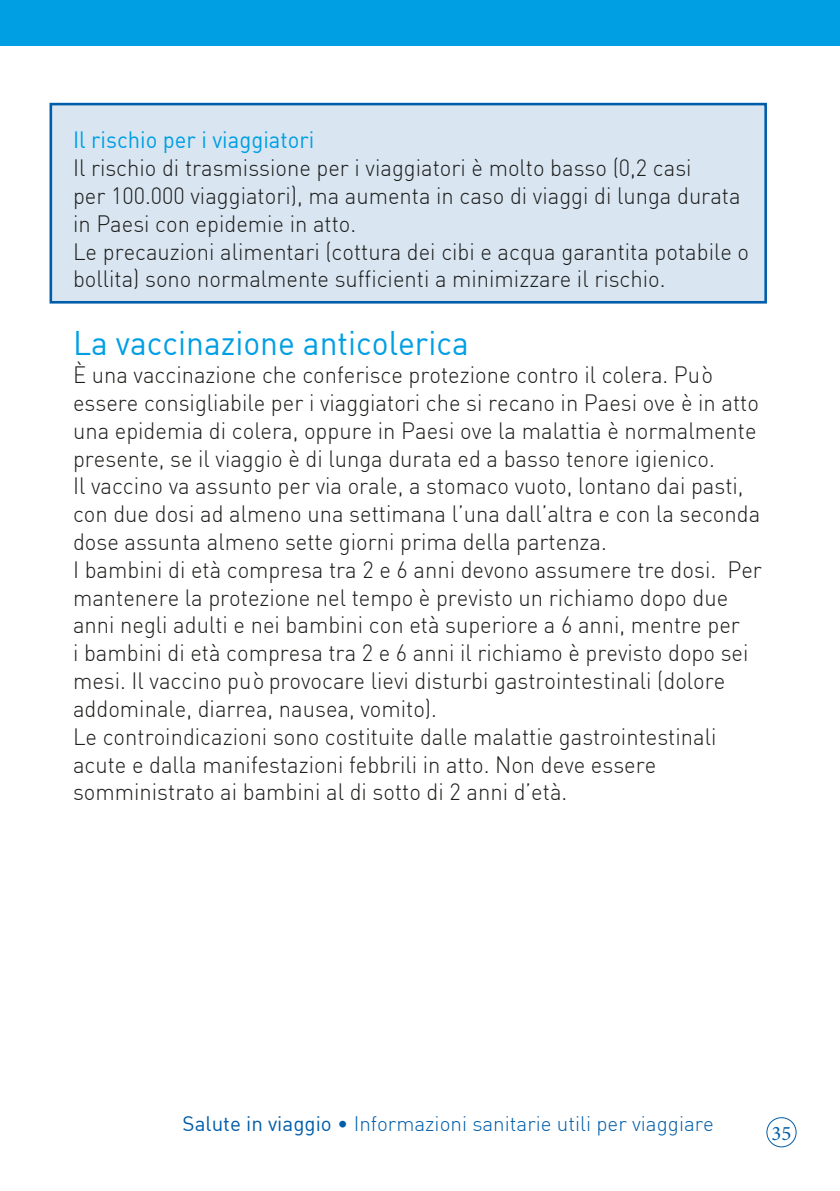
<style>
.page{position:relative;width:840px;height:1191px;background:#fff}
.page>*{position:absolute;margin:0;border:0;box-sizing:border-box;transform-origin:0 0}
.t1{font:33.4px "DIN";color:#009fe3;scale:.95 1}
.t2{font:300 23.2px/27.8px "DIN";color:#1d1d1b;scale:.95 1}
.t3{font:23.2px "DIN";color:#009fe3;scale:.95 1}
.t4{font:300 20.6px "DIN";color:#005da9}
.t5{font:20.6px "Minion Pro";color:#005da9}
.s1{font-weight:400}
</style>
<div class="page">
<div style="left:766px;top:1117px;width:30px;height:30px;border:1px solid #005da9;border-radius:50%"></div>
<div style="left:51px;top:104px;width:714px;height:198px;background:#d9e6f2"></div>
<div style="left:50px;top:103px;width:716px;height:200px;border:3px solid #005da9"></div>
<div style="left:0;top:0;width:839px;height:45px;background:#009ee2"></div>
<p class="t3" style="left:73px;top:125px;width:255px">Il rischio per i viaggiatori</p>
<p class="t2" style="left:73px;top:154px;width:712px">Il rischio di trasmissione per i viaggiatori è molto basso (0,2 casi<br>per 100.000 viaggiatori), ma aumenta in caso di viaggi di lunga durata in Paesi con epidemie in atto.<br>Le precauzioni alimentari (cottura dei cibi e acqua garantita potabile o bollita) sono normalmente sufficienti a minimizzare il rischio.</p>
<h1 class="t1" style="left:73px;top:322px;width:418px">La vaccinazione anticolerica</h1>
<p class="t2" style="left:73px;top:361px;width:726px">È una vaccinazione che conferisce protezione contro il colera. Può essere consigliabile per i viaggiatori che si recano in Paesi ove è in atto una epidemia di colera, oppure in Paesi ove la malattia è normalmente presente, se il viaggio è di lunga durata ed a basso tenore igienico.<br>Il vaccino va assunto per via orale, a stomaco vuoto, lontano dai pasti, con due dosi ad almeno una settimana l’una dall’altra e con la seconda dose assunta almeno sette giorni prima della partenza.<br>I bambini di età compresa tra 2 e 6 anni devono assumere tre dosi. Per mantenere la protezione nel tempo è previsto un richiamo dopo due anni negli adulti e nei bambini con età superiore a 6 anni, mentre per<br>i bambini di età compresa tra 2 e 6 anni il richiamo è previsto dopo sei mesi. Il vaccino può provocare lievi disturbi gastrointestinali (dolore addominale, diarrea, nausea, vomito).<br>Le controindicazioni sono costituite dalle malattie gastrointestinali acute e dalla manifestazioni febbrili in atto. Non deve essere somministrato ai bambini al di sotto di 2 anni d’età.</p>
<p class="t4" style="left:182px;top:1110px;width:532px"><span class="s1">Salute in viaggio</span> • Informazioni sanitarie utili per viaggiare</p>
<p class="t5" style="left:771px;top:1119px;width:21px">35</p>
</div>
